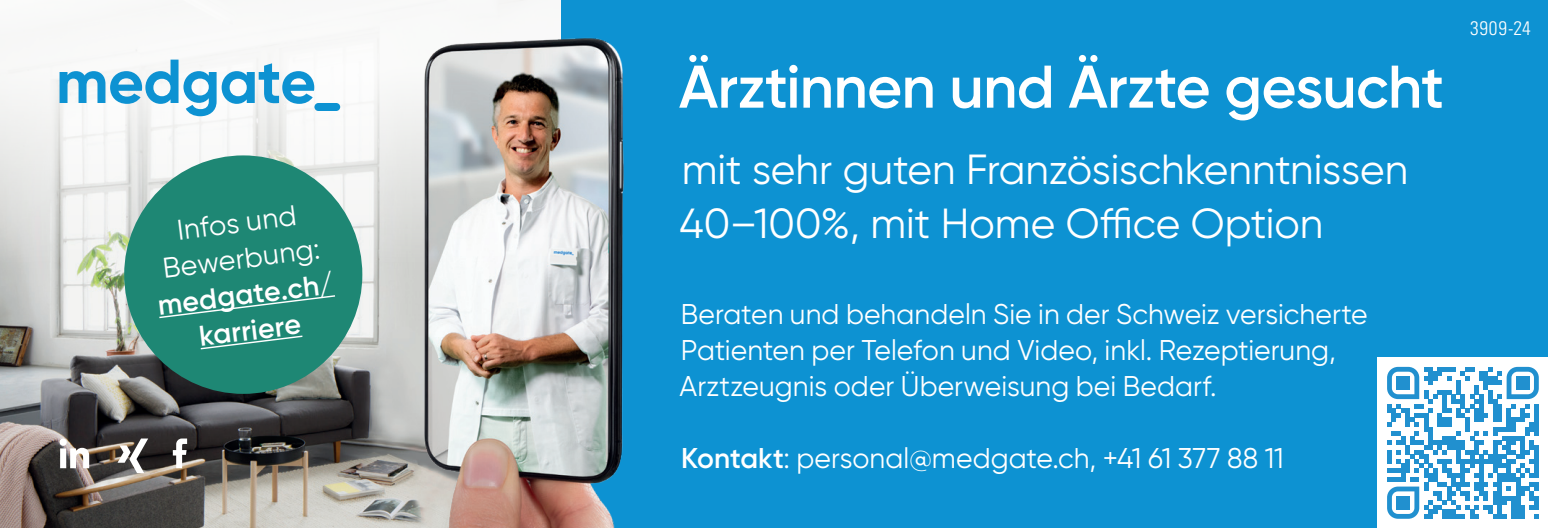
<style>
.page{position:relative;width:1548px;height:528px;background:#fff}
.page>*{position:absolute;margin:0;border:0;box-sizing:border-box;transform-origin:0 0}
.t1{font:600 60px "Gilroy";letter-spacing:-.01em;color:#fff}
.t2{font:42px "Gilroy";letter-spacing:-.005em;color:#fff}
.t3{font:28.5px/36px "Gilroy";color:#fff}
.t4{font:600 28.5px/36px "Gilroy";color:#fff;text-align:center}
.t5{font:300 condensed 19.5px "Univers LT Std";letter-spacing:.04em;color:#fff}
.s1{font-weight:600}
</style>
<div class="page">
<img style="left:0;top:264px;width:366px;height:263px">
<div style="left:561px;top:0;width:987px;height:527px;background:#0d92d2"></div>
<svg style="left:0;top:44px;width:366px;height:220px;fill:#f5f6f5"></svg>
<svg style="left:60px;top:60px;width:280px;height:56px"></svg>
<img style="left:366px;top:0;width:258px;height:527px">
<svg style="left:117px;top:438px;width:31px;height:34px"></svg>
<svg style="left:173px;top:438px;width:14px;height:30px"></svg>
<svg style="left:60px;top:438px;width:29px;height:30px"></svg>
<div style="left:1378px;top:357px;width:170px;height:170px;background:#fff"></div>
<svg style="left:1387px;top:366px;width:152px;height:152px"></svg>
<div style="left:1396px;top:376px;width:14px;height:13px;background:#2190cf"></div>
<div style="left:1516px;top:376px;width:13px;height:13px;background:#2190cf"></div>
<div style="left:1396px;top:495px;width:14px;height:14px;background:#2190cf"></div>
<div style="left:124px;top:155px;width:238px;height:238px;background:#1e8774;border-radius:50%"></div>
<svg style="left:159px;top:295px;width:176px;height:24px"></svg>
<svg style="left:200px;top:335px;width:103px;height:15px"></svg>
<h1 class="t1" style="left:679px;top:49px;width:766px">Ärztinnen und Ärzte gesucht</h1>
<h2 class="t2" style="left:682px;top:143px;width:728px">mit sehr guten Französischkenntnissen</h2>
<p class="t3" style="left:175px;top:211px;width:121px;rotate:-7deg">Infos und</p>
<h2 class="t2" style="left:680px;top:197px;width:645px">40–100%, mit Home Office Option</h2>
<p class="t3" style="left:161px;top:249px;width:160px;rotate:-7deg">Bewerbung:</p>
<p class="t4" style="left:156px;top:286px;width:178px;rotate:-7deg">medgate.ch/ karriere</p>
<p class="t3" style="left:679px;top:295px;width:690px">Beraten und behandeln Sie in der Schweiz versicherte<br>Patienten per Telefon und Video, inkl. Rezeptierung,<br>Arztzeugnis oder Überweisung bei Bedarf.</p>
<p class="t3" style="left:681px;top:439px;width:604px"><span class="s1">Kontakt</span>: personal@medgate.ch, +41 61 377 88 11</p>
<p class="t5" style="left:1470px;top:16px;width:62px">3909-24</p>
</div>
